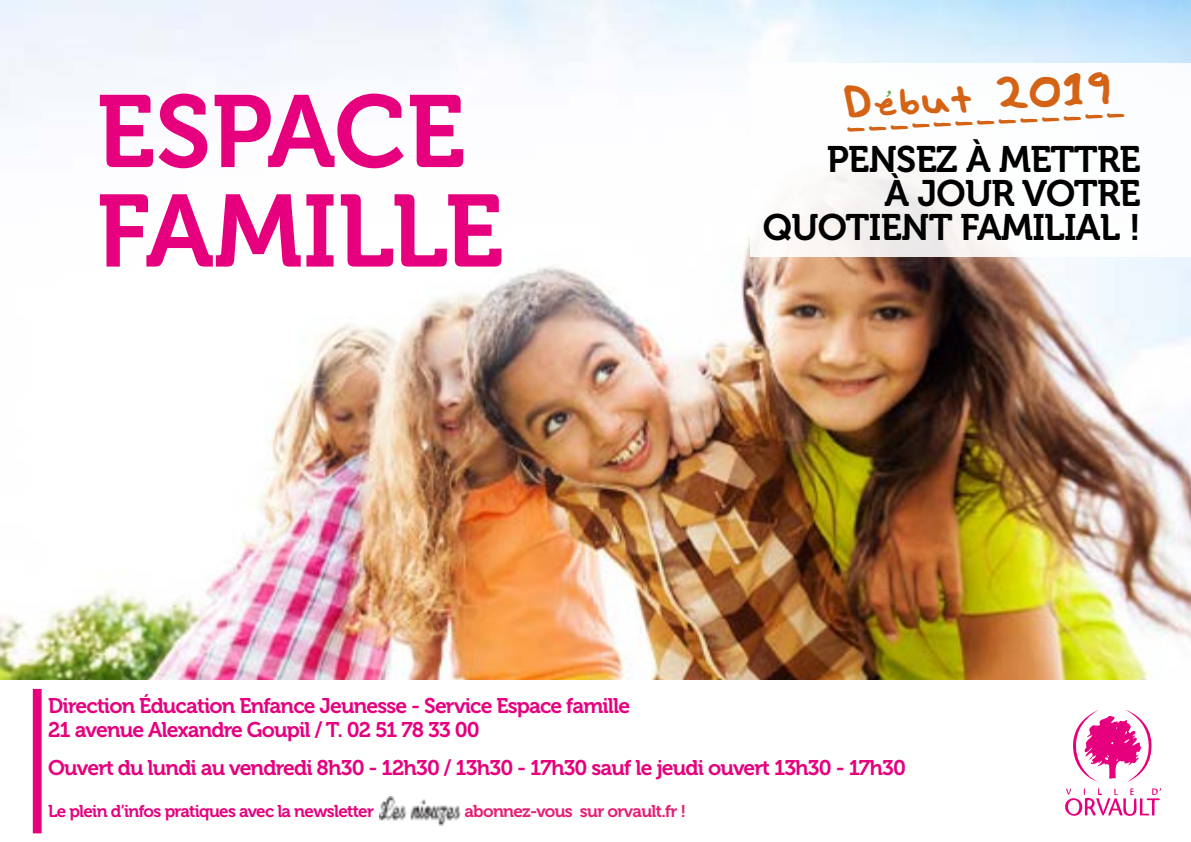
<style>
.page{position:relative;width:1191px;height:842px;background:#fff}
.page>*{position:absolute;margin:0;border:0;box-sizing:border-box;transform-origin:0 0}
.t1{font:101.8px/99.4px "Museo 700";color:#e6007d}
.t2{font:44px "Child's Play";color:#d46316}
.t3{font:36.8px/34px "Museo 700";letter-spacing:-.02em;color:#000;text-align:right}
.t4{font:31px "Child's Play";color:#d46316}
.t5{font:21.2px/24px "Museo 700";letter-spacing:-.04em;color:#e6007d}
.t6{font:17px "Museo 700";letter-spacing:-.04em;color:#e6007d}
.t7{font:17px "Museo 700";letter-spacing:-.04em;color:#e71d72}
.s1{color:#38a2dc}
</style>
<div class="page">
<img style="left:0;top:0;width:1191px;height:680px">
<svg style="left:1065px;top:788px;width:96px;height:28px"></svg>
<svg style="left:1073px;top:710px;width:79px;height:72px"></svg>
<div style="left:33px;top:689px;width:9px;height:144px;background:#e6007d;border:1px solid #e6007d"></div>
<img style="left:379px;top:796px;width:81px;height:30px">
<div style="left:749px;top:64px;width:442px;height:193px;background:#fff"></div>
<h1 class="t1" style="left:96px;top:84px;width:409px">ESPACE<br>FAMILLE</h1>
<h2 class="t2" style="left:842px;top:81px;width:274px;rotate:-3deg">Debut 2019</h2>
<h3 class="t4" style="left:844px;top:116px;width:283px;rotate:-3deg">-------------</h3>
<h3 class="t3" style="left:763px;top:143px;width:379px">PENSEZ À METTRE<br>À JOUR VOTRE<br>QUOTIENT FAMILIAL !</h3>
<p class="t5" style="left:48px;top:694px;width:583px">Direction Éducation Enfance Jeunesse - Service Espace famille<br>21 avenue Alexandre Goupil / T. 02 51 78 33 00</p>
<p class="t5" style="left:48px;top:756px;width:859px">Ouvert du lundi au vendredi 8h30 - 12h30 / 13h30 - 17h30 sauf le jeudi ouvert 13h30 - 17h30</p>
<p class="t6" style="left:48px;top:802px;width:327px">Le plein d’infos pratiques avec la newsletter</p>
<p class="t7" style="left:457px;top:802px;width:231px"><span class="s1">,</span> abonnez-vous sur orvault.fr !</p>
</div>
